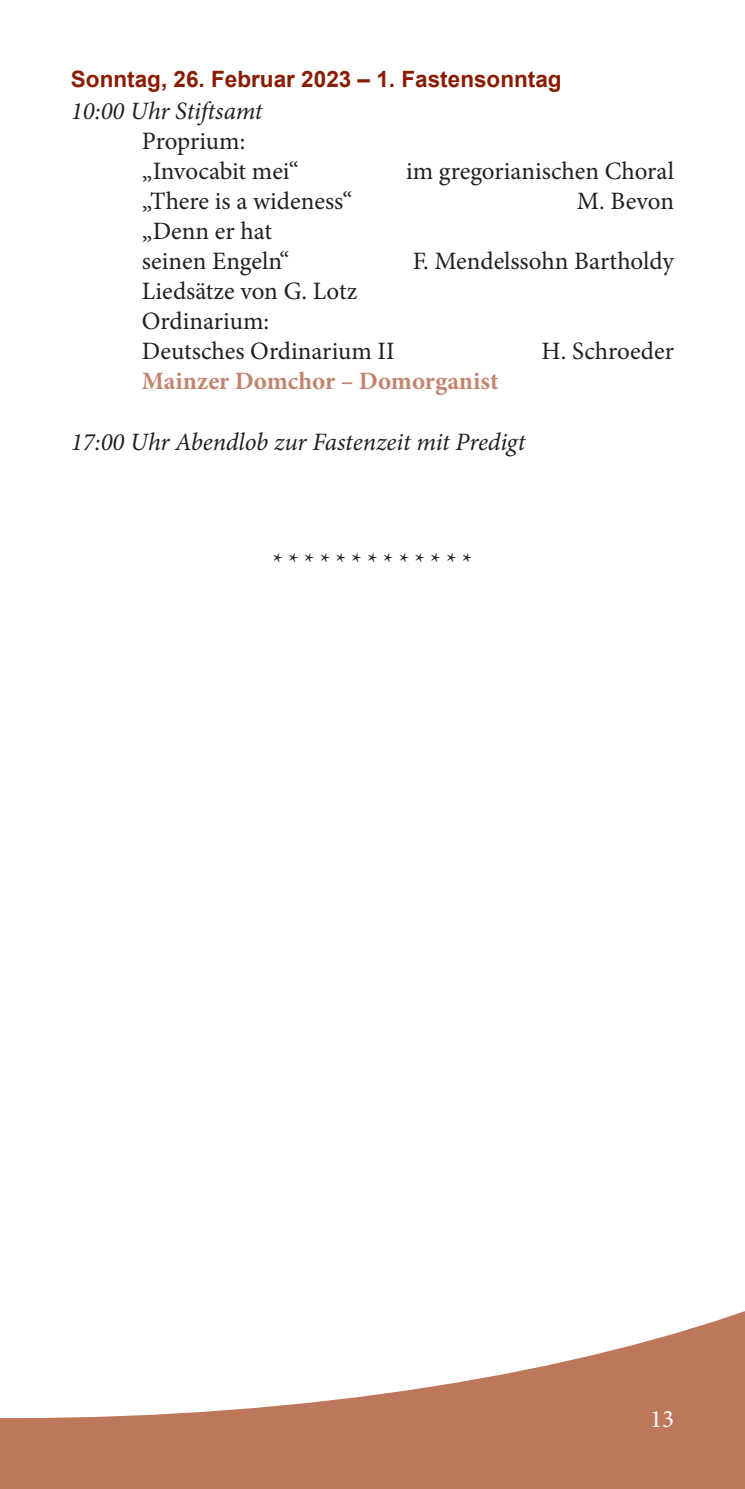
<style>
.page{position:relative;width:745px;height:1489px;background:#fff}
.page>*{position:absolute;margin:0;border:0;box-sizing:border-box;transform-origin:0 0}
.t1{font:25px/30px "Minion Pro";color:#231f20}
.t2{font:italic 25px "Minion Pro";letter-spacing:-.005em;color:#231f20}
.t3{font:700 25px "Minion Pro";color:#c28570}
.t4{font:25px "Minion Pro";color:#fff}
.t5{font:700 22.5px "Arial";color:#891c02}
</style>
<div class="page">
<div style="left:0;top:1240px;width:744px;height:248px;background:#bd775b"></div>
<svg style="left:0;top:1240px;width:744px;height:177px;fill:#fff"></svg>
<p class="t5" style="left:71px;top:63px;width:492px">Sonntag, 26. Februar 2023 – 1. Fastensonntag</p>
<p class="t2" style="left:71px;top:93px;width:193px">10:00 Uhr Stiftsamt</p>
<p class="t1" style="left:142px;top:126px;width:158px">Proprium: „Invocabit mei“</p>
<p class="t1" style="left:406px;top:156px;width:269px">im gregorianischen Choral</p>
<p class="t1" style="left:142px;top:186px;width:212px">„There is a wideness“</p>
<p class="t1" style="left:576px;top:186px;width:99px">M. Bevon</p>
<p class="t1" style="left:142px;top:216px;width:149px">„Denn er hat seinen Engeln“</p>
<p class="t1" style="left:412px;top:246px;width:262px">F. Mendelssohn Bartholdy</p>
<p class="t1" style="left:142px;top:276px;width:254px">Liedsätze von G. Lotz<br>Ordinarium:<br>Deutsches Ordinarium II</p>
<p class="t3" style="left:142px;top:363px;width:358px">Mainzer Domchor – Domorganist</p>
<p class="t2" style="left:71px;top:425px;width:456px">17:00 Uhr Abendlob zur Fastenzeit mit Predigt</p>
<p class="t1" style="left:541px;top:336px;width:134px">H. Schroeder</p>
<p class="t1" style="left:272px;top:547px;width:201px">* * * * * * * * * * * * *</p>
<p class="t4" style="left:649px;top:1402px;width:26px">13</p>
</div>
